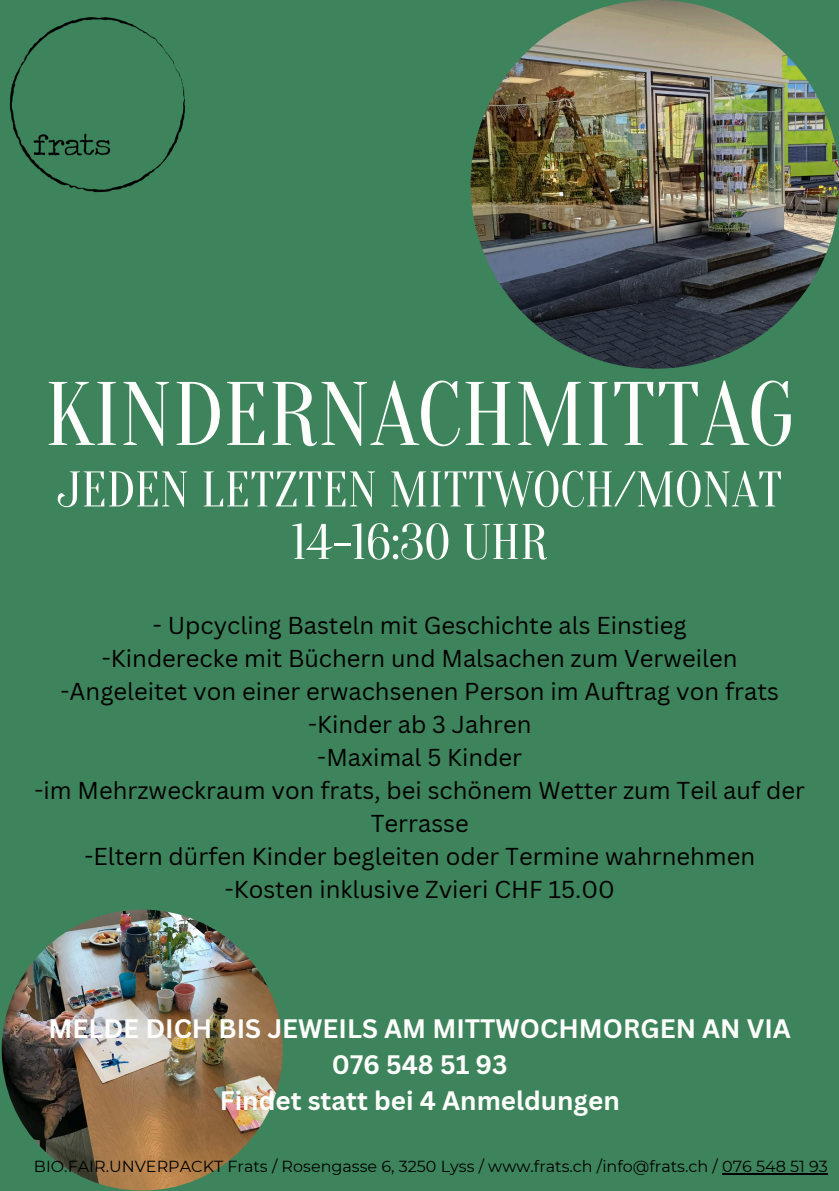
<style>
.page{position:relative;width:839px;height:1191px;background:#fff}
.page>*{position:absolute;margin:0;border:0;box-sizing:border-box;transform-origin:0 0}
.t1{font:90px "Oranienbaum";color:#fefefc}
.t2{font:50px/52.4px "Oranienbaum";color:#fefefc;text-align:center}
.t3{font:700 26px/36px "Canva Sans";color:#fefefc;text-align:center}
.t4{font:23.8px/33px "Canva Sans";color:#000;text-align:center}
.t5{font:16px "Montserrat";color:#000}
</style>
<div class="page">
<div style="left:0;top:0;width:838px;height:1191px;background:#3d845c"></div>
<img style="left:9px;top:17px;width:176px;height:176px">
<img style="left:470px;top:0;width:368px;height:369px;border-radius:50%">
<img style="left:2px;top:910px;width:281px;height:281px;border-radius:50%">
<hr style="left:722px;top:1173px;width:105px;height:2px;background:#000">
<p class="t1" style="left:45px;top:364px;width:751px">KINDERNACHMITTAG</p>
<p class="t2" style="left:57px;top:464px;width:727px">JEDEN LETZTEN MITTWOCH/MONAT<br>14-16:30 UHR</p>
<h1 class="t4" style="left:35px;top:608px;width:771px">- Upcycling Basteln mit Geschichte als Einstieg<br>-Kinderecke mit Büchern und Malsachen zum Verweilen<br>-Angeleitet von einer erwachsenen Person im Auftrag von frats -Kinder ab 3 Jahren<br>-Maximal 5 Kinder<br>-im Mehrzweckraum von frats, bei schönem Wetter zum Teil auf der Terrasse<br>-Eltern dürfen Kinder begleiten oder Termine wahrnehmen<br>-Kosten inklusive Zvieri CHF 15.00</h1>
<h3 class="t3" style="left:48px;top:1010px;width:744px">MELDE DICH BIS JEWEILS AM MITTWOCHMORGEN AN VIA<br>076 548 51 93<br>Findet statt bei 4 Anmeldungen</h3>
<p class="t5" style="left:34px;top:1157px;width:795px">BIO.FAIR.UNVERPACKT Frats / Rosengasse 6, 3250 Lyss / www.frats.ch /info@frats.ch / 076 548 51 93</p>
</div>
